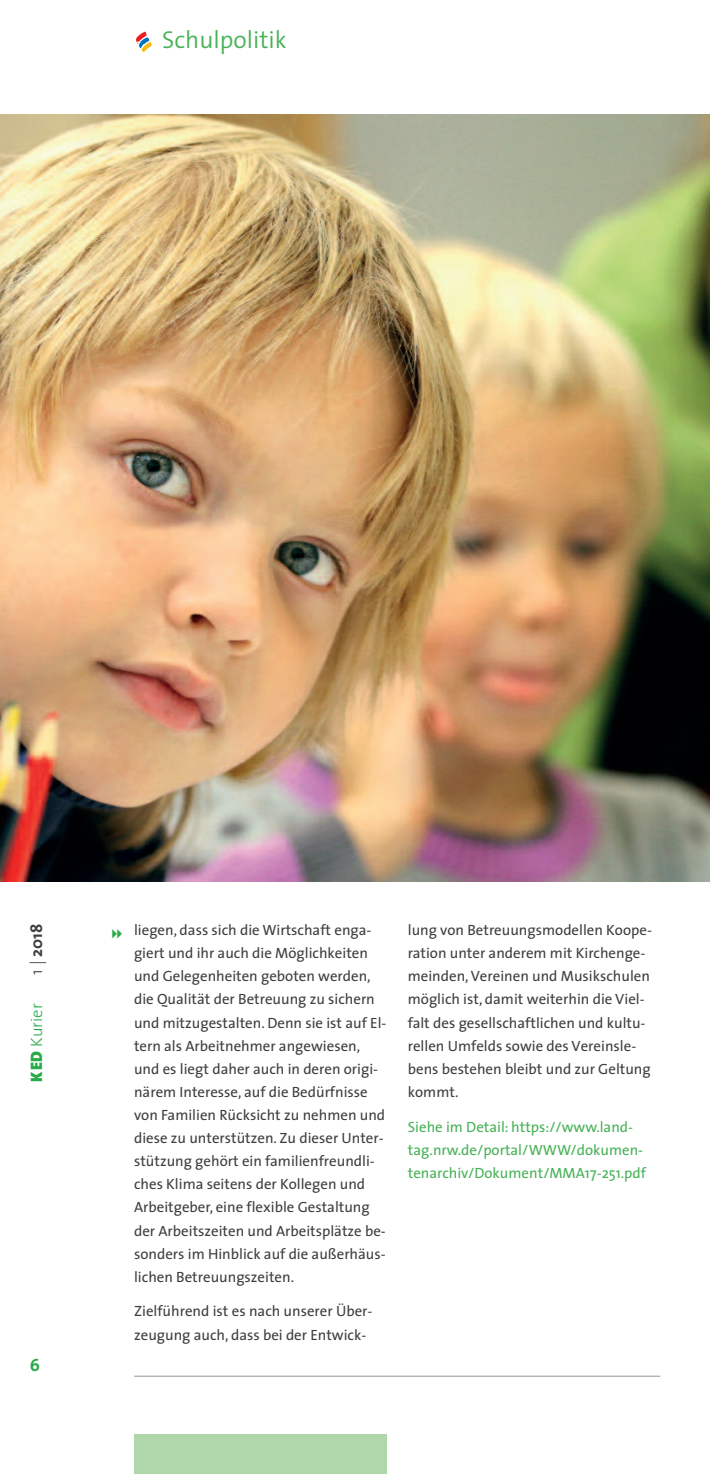
<style>
.page{position:relative;width:710px;height:1474px;background:#fff}
.page>*{position:absolute;margin:0;border:0;box-sizing:border-box;transform-origin:0 0}
.t1{font:300 24.5px "The Sans";color:#47b156}
.t2{font:700 17.5px "The Sans";color:#29ab4a}
.t3{font:300 16.62px "The Sans";color:#29ab4a}
.t4{font:700 16.62px "The Sans";color:#3e3e3f}
.t5{font:14.88px/23.1px "The Sans";color:#3e3e3f}
.t6{font:14.88px/23.1px "The Sans";color:#47b156}
.s1{font-weight:300}
.s2{font-weight:900}
</style>
<div class="page">
<hr style="left:134px;top:1375px;width:526px;height:1px;background:#939598">
<div style="left:134px;top:1434px;width:252px;height:39px;background:#b0d6ac"></div>
<svg style="left:136px;top:32px;width:16px;height:20px"></svg>
<img style="left:0;top:114px;width:709px;height:768px">
<h1 class="t1" style="left:162px;top:32px;width:126px">Schulpolitik</h1>
<p class="t4" style="left:30px;top:974px;width:52px;rotate:-90deg"><span class="s1">1 |</span> 2018</p>
<p class="t3" style="left:30px;top:1081px;width:80px;rotate:-90deg"><span class="s2">KED</span> Kurier</p>
<p class="t2" style="left:30px;top:1357px;width:12px">6</p>
<p class="t5" style="left:134px;top:920px;width:254px">liegen, dass sich die Wirtschaft enga&shy;giert und ihr auch die Möglichkeiten und Gelegenheiten geboten werden, die Qualität der Betreuung zu sichern und mitzugestalten. Denn sie ist auf El&shy;tern als Arbeitnehmer angewiesen, und es liegt daher auch in deren origi&shy;närem Interesse, auf die Bedürfnisse von Familien Rücksicht zu nehmen und diese zu unterstützen. Zu dieser Unter&shy;stützung gehört ein familienfreundli&shy;ches Klima seitens der Kollegen und Arbeitgeber, eine flexible Gestaltung der Arbeitszeiten und Arbeitsplätze be&shy;sonders im Hinblick auf die außerhäus&shy;lichen Betreuungszeiten.</p>
<p class="t5" style="left:134px;top:1301px;width:240px">Zielführend ist es nach unserer Über&shy;zeugung auch, dass bei der Entwick-</p>
<p class="t5" style="left:407px;top:920px;width:245px">lung von Betreuungsmodellen Koope&shy;ration unter anderem mit Kirchenge&shy;meinden,Vereinen und Musikschulen möglich ist, damit weiterhin die Viel&shy;falt des gesellschaftlichen und kultu&shy;rellen Umfelds sowie des Vereinsle&shy;bens bestehen bleibt und zur Geltung kommt.</p>
<p class="t6" style="left:407px;top:1116px;width:240px">Siehe im Detail: https://www.land&shy;tag.nrw.de/portal/WWW/dokumen&shy;tenarchiv/Dokument/MMA17-251.pdf</p>
</div>
